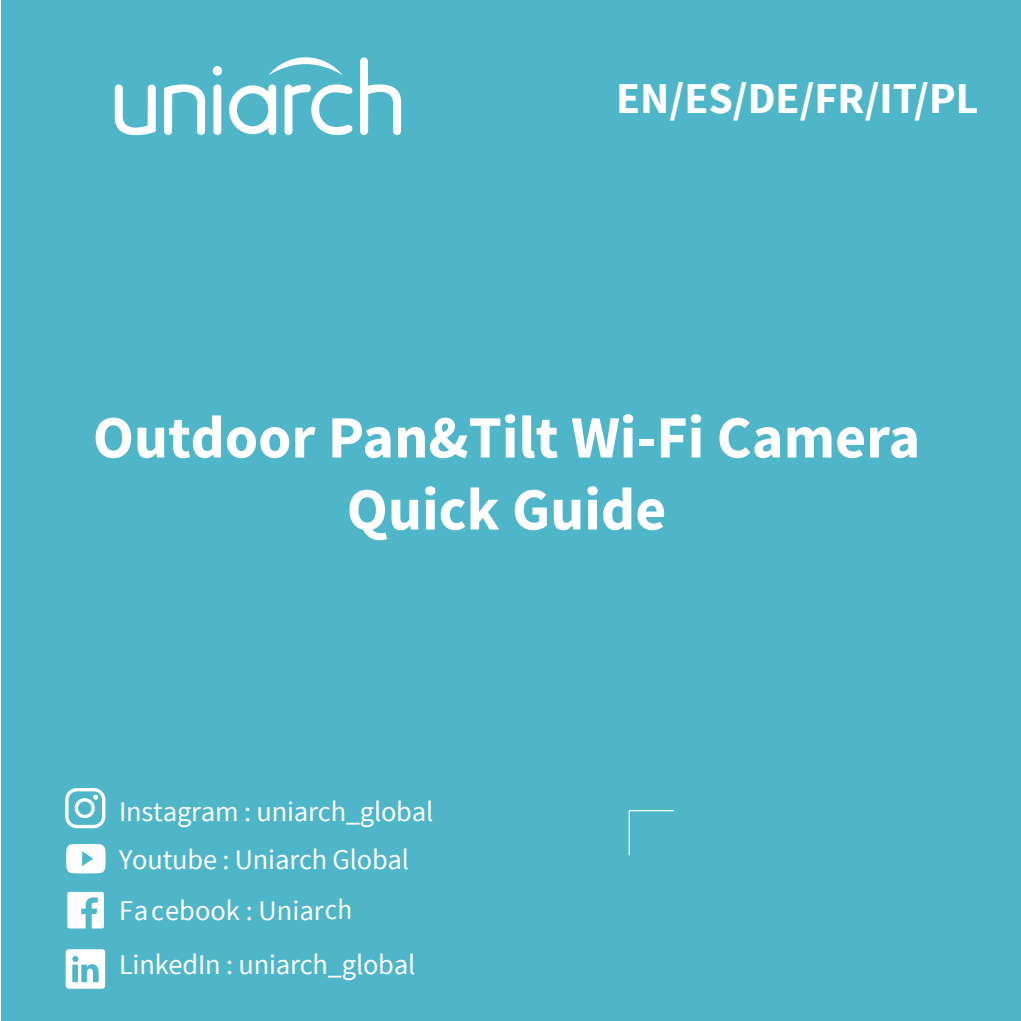
<style>
.page{position:relative;width:1021px;height:1021px;background:#fff}
.page>*{position:absolute;margin:0;border:0;box-sizing:border-box;transform-origin:0 0}
.t1{font:700 60px/72px "Source Sans Pro";color:#fff;text-align:center}
.t2{font:700 44px "Source Sans Pro";color:#fff}
.t3{font:28.4px "Source Sans Pro";letter-spacing:-.01em;color:#fff}
</style>
<div class="page">
<div style="left:1px;top:0;width:1019px;height:1020px;background:#4fb5c8"></div>
<svg style="left:115px;top:84px;width:41px;height:51px"></svg>
<svg style="left:164px;top:84px;width:41px;height:51px"></svg>
<svg style="left:360px;top:57px;width:41px;height:78px"></svg>
<div style="left:213px;top:84px;width:8px;height:51px;background:#fff;border-radius:4px"></div>
<div style="left:213px;top:66px;width:9px;height:10px;background:#fff;border-radius:50%"></div>
<svg style="left:229px;top:84px;width:47px;height:51px"></svg>
<svg style="left:284px;top:84px;width:69px;height:51px"></svg>
<svg style="left:268px;top:57px;width:75px;height:18px"></svg>
<svg style="left:67px;top:891px;width:37px;height:37px"></svg>
<svg style="left:66px;top:844px;width:40px;height:29px"></svg>
<svg style="left:66px;top:949px;width:39px;height:39px"></svg>
<svg style="left:65px;top:788px;width:40px;height:40px"></svg>
<hr style="left:629px;top:810px;width:45px;height:1px;background:#fff">
<hr style="left:628px;top:810px;width:2px;height:45px;background:#fff">
<h2 class="t2" style="left:616px;top:70px;width:364px">EN/ES/DE/FR/IT/PL</h2>
<h1 class="t1" style="left:93px;top:404px;width:829px">Outdoor Pan&amp;Tilt Wi-Fi Camera<br>Quick Guide</h1>
<p class="t3" style="left:119px;top:794px;width:316px">Instagram : uniarch_global</p>
<p class="t3" style="left:119px;top:841px;width:291px">Youtube : Uniarch Global</p>
<p class="t3" style="left:119px;top:892px;width:234px">Facebook : Uniarch</p>
<p class="t3" style="left:119px;top:947px;width:298px">LinkedIn : uniarch_global</p>
</div>
